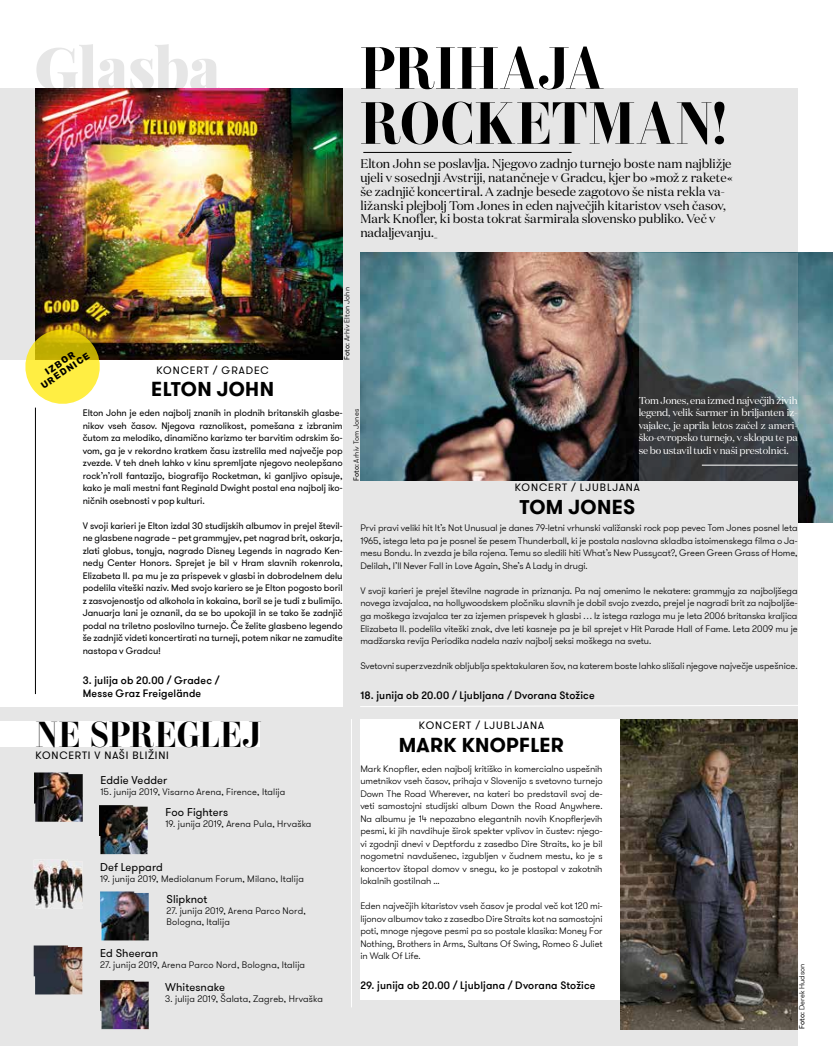
<style>
.page{position:relative;width:833px;height:1046px;background:#fff}
.page>*{position:absolute;margin:0;border:0;box-sizing:border-box;transform-origin:0 0}
.t1{font:62.5px/55px "Yo Andy Fourteen";color:#000}
.t2{font:900 58.62px "Playfair Display";letter-spacing:-.01em;color:#e6e6e6}
.t3{font:38px "Yo Andy Fourteen";color:#000}
.t4{font:700 20px "GT Walsheim Pro";letter-spacing:.015em;color:#000}
.t5{font:12.5px/13.8px "Domaine Disp";color:#000}
.t6{font:11.25px "GT Walsheim Pro";letter-spacing:.01em;color:#000}
.t7{font:500 10.62px/12.5px "GT Walsheim Pro";letter-spacing:.01em;color:#000}
.t8{font:10.62px "GT Walsheim Pro";letter-spacing:.08em;color:#000}
.t9{font:10px/12.5px "Domaine Disp";letter-spacing:-.01em;color:#fff;text-align:justify}
.t10{font:300 9.38px/12.5px "GT Walsheim Pro";letter-spacing:-.005em;color:#000;text-align:justify}
.t11{font:9.38px/12.5px "GT Walsheim Pro";letter-spacing:-.005em;color:#000;text-align:justify}
.t12{font:700 9.38px/9.4px "Rubik";color:#000;text-align:center}
.t13{font:300 7.5px "GT Walsheim Pro";letter-spacing:.01em;color:#000}
.s1{font-weight:400}
</style>
<div class="page">
<div style="left:0;top:89px;width:797px;height:956px;background:#e6e6e6"></div>
<div style="left:360px;top:719px;width:437px;height:280px;background:#fff"></div>
<div style="left:0;top:360px;width:343px;height:346px;background:#fff"></div>
<img style="left:35px;top:89px;width:308px;height:271px">
<img style="left:360px;top:253px;width:473px;height:269px">
<div style="left:357px;top:481px;width:440px;height:41px;background:#e6e6e6"></div>
<hr style="left:363px;top:152px;width:208px;height:1px;background:#000">
<hr style="left:35px;top:407px;width:1px;height:287px;background:#000">
<img style="left:620px;top:719px;width:177px;height:310px">
<svg style="left:550px;top:705px;width:247px;height:1px"></svg>
<hr style="left:351px;top:719px;width:1px;height:288px;background:#fff">
<div style="left:0;top:721px;width:260px;height:25px;background:#fff"></div>
<svg style="left:25px;top:324px;width:80px;height:85px"></svg>
<img style="left:34px;top:772px;width:49px;height:49px">
<img style="left:99px;top:805px;width:49px;height:49px">
<img style="left:34px;top:860px;width:48px;height:48px">
<img style="left:100px;top:891px;width:49px;height:49px">
<img style="left:34px;top:945px;width:48px;height:49px">
<img style="left:100px;top:980px;width:49px;height:48px">
<svg style="left:639px;top:253px;width:158px;height:228px;background:#607378"></svg>
<hr style="left:702px;top:465px;width:95px;height:1px;background:#fff">
<h2 class="t2" style="left:34px;top:22px;width:187px">Glasba</h2>
<h1 class="t1" style="left:360px;top:39px;width:368px">PRIHAJA<br>ROCKETMAN!</h1>
<p class="t5" style="left:360px;top:157px;width:374px">Elton John se poslavlja. Njegovo zadnjo turnejo boste nam najbližje ujeli v sosednji Avstriji, natančneje v Gradcu, kjer bo »mož z rakete« še zadnjič koncertiral. A zadnje besede zagotovo še nista rekla va&shy;ližanski plejbolj Tom Jones in eden največjih kitaristov vseh časov, Mark Knofler, ki bosta tokrat šarmirala slovensko publiko. Več v nadaljevanju._</p>
<p class="t13" style="left:342px;top:360px;width:74px;rotate:-90deg"><span class="s1">Foto:</span> Arhiv Elton John</p>
<p class="t12" style="left:34px;top:375px;width:58px;rotate:-34deg">IZBOR<br>UREDNICE</p>
<p class="t8" style="left:156px;top:363px;width:114px">KONCERT / GRADEC</p>
<h3 class="t4" style="left:151px;top:376px;width:124px">ELTON JOHN</h3>
<p class="t9" style="left:639px;top:394px;width:160px">Tom Jones, ena izmed največjih živih legend, velik šarmer in briljanten iz&shy;vajalec, je aprila letos začel z ameri&shy;ško-evropsko turnejo, v sklopu te pa se bo ustavil tudi v naši prestolnici.</p>
<p class="t13" style="left:351px;top:481px;width:74px;rotate:-90deg"><span class="s1">Foto:</span> Arhiv Tom Jones</p>
<p class="t11" style="left:83px;top:407px;width:261px">Elton John je eden najbolj znanih in plodnih britanskih glasbe&shy;nikov vseh časov. Njegova raznolikost, pomešana z izbranim čutom za melodiko, dinamično karizmo ter barvitim odrskim šo&shy;vom, ga je v rekordno kratkem času izstrelila med največje pop zvezde. V teh dneh lahko v kinu spremljate njegovo neolepšano rock’n’roll fantazijo, biografijo Rocketman, ki ganljivo opisuje, kako je mali mestni fant Reginald Dwight postal ena najbolj iko&shy;ničnih osebnosti v pop kulturi.</p>
<p class="t11" style="left:83px;top:519px;width:261px">V svoji karieri je Elton izdal 30 studijskih albumov in prejel števil&shy;ne glasbene nagrade – pet grammyjev, pet nagrad brit, oskarja, zlati globus, tonyja, nagrado Disney Legends in nagrado Ken&shy;nedy Center Honors. Sprejet je bil v Hram slavnih rokenrola, Elizabeta II. pa mu je za prispevek v glasbi in dobrodelnem delu podelila viteški naziv. Med svojo kariero se je Elton pogosto boril z zasvojenostjo od alkohola in kokaina, boril se je tudi z bulimijo.<br>Januarja lani je oznanil, da se bo upokojil in se tako še zadnjič podal na triletno poslovilno turnejo. Če želite glasbeno legendo še zadnjič videti koncertirati na turneji, potem nikar ne zamudite nastopa v Gradcu!</p>
<p class="t7" style="left:83px;top:674px;width:138px">3. julija ob 20.00 / Gradec /<br>Messe Graz Freigelände</p>
<p class="t8" style="left:515px;top:481px;width:127px">KONCERT / LJUBLJANA</p>
<h3 class="t4" style="left:519px;top:494px;width:117px">TOM JONES</h3>
<p class="t10" style="left:360px;top:522px;width:439px">Prvi pravi veliki hit It’s Not Unusual je danes 79-letni vrhunski valižanski rock pop pevec Tom Jones posnel leta 1965, istega leta pa je posnel še pesem Thunderball, ki je postala naslovna skladba istoimenskega filma o Ja&shy;mesu Bondu. In zvezda je bila rojena. Temu so sledili hiti What’s New Pussycat?, Green Green Grass of Home, Delilah, I’ll Never Fall in Love Again, She’s A Lady in drugi.</p>
<p class="t10" style="left:360px;top:584px;width:439px">V svoji karieri je prejel številne nagrade in priznanja. Pa naj omenimo le nekatere: grammyja za najboljšega novega izvajalca, na hollywoodskem pločniku slavnih je dobil svojo zvezdo, prejel je nagradi brit za najboljše&shy;ga moškega izvajalca ter za izjemen prispevek h glasbi … Iz istega razloga mu je leta 2006 britanska kraljica Elizabeta II. podelila viteški znak, dve leti kasneje pa je bil sprejet v Hit Parade Hall of Fame. Leta 2009 mu je madžarska revija Periodika nadela naziv najbolj seksi moškega na svetu.</p>
<p class="t10" style="left:360px;top:659px;width:439px">Svetovni superzvezdnik obljublja spektakularen šov, na katerem boste lahko slišali njegove največje uspešnice.</p>
<p class="t7" style="left:360px;top:689px;width:236px">18. junija ob 20.00 / Ljubljana / Dvorana Stožice</p>
<h3 class="t3" style="left:36px;top:709px;width:227px">NE SPREGLEJ</h3>
<p class="t8" style="left:36px;top:748px;width:135px">KONCERTI V NAŠI BLIŽINI</p>
<p class="t6" style="left:100px;top:772px;width:68px">Eddie Vedder</p>
<p class="t10" style="left:100px;top:785px;width:186px">15. junija 2019, Visarno Arena, Firence, Italija</p>
<p class="t6" style="left:165px;top:805px;width:64px">Foo Fighters</p>
<p class="t10" style="left:165px;top:818px;width:148px">19. junija 2019, Arena Pula, Hrvaška</p>
<p class="t6" style="left:100px;top:859px;width:64px">Def Leppard</p>
<p class="t10" style="left:100px;top:872px;width:205px">19. junija 2019, Mediolanum Forum, Milano, Italija</p>
<p class="t6" style="left:166px;top:891px;width:42px">Slipknot</p>
<p class="t10" style="left:166px;top:904px;width:141px;line-height:11.2px">27. junija 2019, Arena Parco Nord,<br>Bologna, Italija</p>
<p class="t6" style="left:100px;top:945px;width:60px">Ed Sheeran</p>
<p class="t10" style="left:100px;top:958px;width:207px">27. junija 2019, Arena Parco Nord, Bologna, Italija</p>
<p class="t6" style="left:165px;top:980px;width:61px">Whitesnake</p>
<p class="t10" style="left:165px;top:992px;width:159px">3. julija 2019, Šalata, Zagreb, Hrvaška</p>
<p class="t8" style="left:419px;top:718px;width:127px">KONCERT / LJUBLJANA</p>
<h3 class="t4" style="left:399px;top:731px;width:167px">MARK KNOPFLER</h3>
<p class="t10" style="left:360px;top:762px;width:244px">Mark Knopfler, eden najbolj kritiško in komercialno uspešnih umetnikov vseh časov, prihaja v Slovenijo s svetovno turnejo Down The Road Wherever, na kateri bo predstavil svoj de&shy;veti samostojni studijski album Down the Road Anywhere.<br>Na albumu je 14 nepozabno elegantnih novih Knopflerjevih pesmi, ki jih navdihuje širok spekter vplivov in čustev: njego&shy;vi zgodnji dnevi v Deptfordu z zasedbo Dire Straits, ko je bil nogometni navdušenec, izgubljen v čudnem mestu, ko je s koncertov štopal domov v snegu, ko je postopal v zakotnih lokalnih gostilnah ...</p>
<p class="t10" style="left:360px;top:899px;width:244px">Eden največjih kitaristov vseh časov je prodal več kot 120 mi&shy;lijonov albumov tako z zasedbo Dire Straits kot na samostojni poti, mnoge njegove pesmi pa so postale klasika: Money For Nothing, Brothers in Arms, Sultans Of Swing, Romeo &amp; Juliet in Walk Of Life.</p>
<p class="t7" style="left:360px;top:979px;width:237px">29. junija ob 20.00 / Ljubljana / Dvorana Stožice</p>
<p class="t13" style="left:797px;top:1028px;width:67px;rotate:-90deg"><span class="s1">Foto:</span> Derek Hudson</p>
</div>
